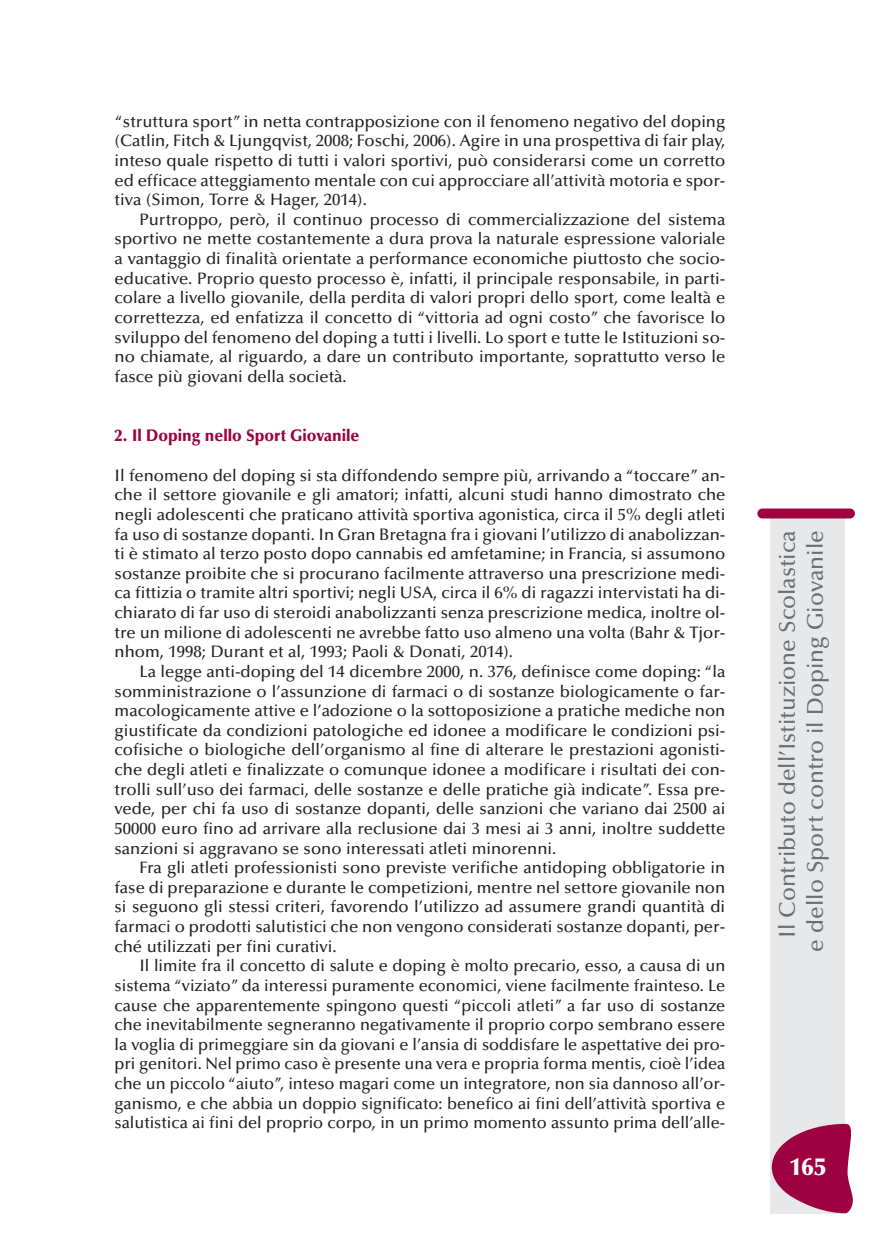
<style>
.page{position:relative;width:869px;height:1241px;background:#fff}
.page>*{position:absolute;margin:0;border:0;box-sizing:border-box;transform-origin:0 0}
.t1{font:900 24.5px "Optima";color:#fff}
.t2{font:500 22.75px/28px "Optima";color:#6c6d70;text-align:center}
.t3{font:500 16.62px/19.6px "Optima";color:#231f20;text-align:justify}
.t4{font:900 16.62px "Optima";color:#9d0140;scale:.95 1}
</style>
<div class="page">
<div style="left:770px;top:516px;width:74px;height:697px;background:#e7e8e9"></div>
<div style="left:757px;top:508px;width:97px;height:10px;background:#9d0140;border-radius:5px"></div>
<svg style="left:771px;top:1123px;width:82px;height:89px"></svg>
<p class="t3" style="left:115px;top:113px;width:612px">“struttura sport” in netta contrapposizione con il fenomeno negativo del doping (Catlin, Fitch &amp; Ljungqvist, 2008; Foschi, 2006). Agire in una prospettiva di fair play, inteso quale rispetto di tutti i valori sportivi, può considerarsi come un corretto ed efficace atteggiamento mentale con cui approcciare all’attività motoria e spor&shy;tiva (Simon, Torre &amp; Hager, 2014).</p>
<p class="t3" style="left:115px;top:211px;width:612px;text-indent:25px">Purtroppo, però, il continuo processo di commercializzazione del sistema sportivo ne mette costantemente a dura prova la naturale espressione valoriale a vantaggio di finalità orientate a performance economiche piuttosto che socio&shy;educative. Proprio questo processo è, infatti, il principale responsabile, in parti&shy;colare a livello giovanile, della perdita di valori propri dello sport, come lealtà e correttezza, ed enfatizza il concetto di “vittoria ad ogni costo” che favorisce lo sviluppo del fenomeno del doping a tutti i livelli. Lo sport e tutte le Istituzioni so&shy;no chiamate, al riguardo, a dare un contributo importante, soprattutto verso le fasce più giovani della società.</p>
<p class="t4" style="left:115px;top:428px;width:259px">2. Il Doping nello Sport Giovanile</p>
<p class="t3" style="left:115px;top:467px;width:612px">Il fenomeno del doping si sta diffondendo sempre più, arrivando a “toccare” an&shy;che il settore giovanile e gli amatori; infatti, alcuni studi hanno dimostrato che negli adolescenti che praticano attività sportiva agonistica, circa il 5% degli atleti fa uso di sostanze dopanti. In Gran Bretagna fra i giovani l’utilizzo di anabolizzan&shy;ti è stimato al terzo posto dopo cannabis ed amfetamine; in Francia, si assumono sostanze proibite che si procurano facilmente attraverso una prescrizione medi&shy;ca fittizia o tramite altri sportivi; negli USA, circa il 6% di ragazzi intervistati ha di&shy;chiarato di far uso di steroidi anabolizzanti senza prescrizione medica, inoltre ol&shy;tre un milione di adolescenti ne avrebbe fatto uso almeno una volta (Bahr &amp; Tjor&shy;nhom, 1998; Durant et al, 1993; Paoli &amp; Donati, 2014).</p>
<p class="t3" style="left:114px;top:663px;width:612px;text-indent:25px">La legge anti-doping del 14 dicembre 2000, n. 376, definisce come doping: “la somministrazione o l’assunzione di farmaci o di sostanze biologicamente o far&shy;macologicamente attive e l’adozione o la sottoposizione a pratiche mediche non giustificate da condizioni patologiche ed idonee a modificare le condizioni psi&shy;cofisiche o biologiche dell’organismo al fine di alterare le prestazioni agonisti&shy;che degli atleti e finalizzate o comunque idonee a modificare i risultati dei con&shy;trolli sull’uso dei farmaci, delle sostanze e delle pratiche già indicate”. Essa pre&shy;vede, per chi fa uso di sostanze dopanti, delle sanzioni che variano dai 2500 ai 50000 euro fino ad arrivare alla reclusione dai 3 mesi ai 3 anni, inoltre suddette sanzioni si aggravano se sono interessati atleti minorenni.</p>
<p class="t3" style="left:114px;top:859px;width:612px;text-indent:25px">Fra gli atleti professionisti sono previste verifiche antidoping obbligatorie in fase di preparazione e durante le competizioni, mentre nel settore giovanile non si seguono gli stessi criteri, favorendo l’utilizzo ad assumere grandi quantità di farmaci o prodotti salutistici che non vengono considerati sostanze dopanti, per&shy;ché utilizzati per fini curativi.</p>
<p class="t3" style="left:114px;top:957px;width:612px;text-indent:25px">Il limite fra il concetto di salute e doping è molto precario, esso, a causa di un sistema “viziato” da interessi puramente economici, viene facilmente frainteso. Le cause che apparentemente spingono questi “piccoli atleti” a far uso di sostanze che inevitabilmente segneranno negativamente il proprio corpo sembrano essere la voglia di primeggiare sin da giovani e l’ansia di soddisfare le aspettative dei pro&shy;pri genitori. Nel primo caso è presente una vera e propria forma mentis, cioè l’idea che un piccolo “aiuto”, inteso magari come un integratore, non sia dannoso all’or&shy;ganismo, e che abbia un doppio significato: benefico ai fini dell’attività sportiva e salutistica ai fini del proprio corpo, in un primo momento assunto prima dell’alle-</p>
<h2 class="t2" style="left:775px;top:951px;width:422px;rotate:-90deg">Il Contributo dell’Istituzione Scolastica e dello Sport contro il Doping Giovanile</h2>
<h1 class="t1" style="left:789px;top:1156px;width:38px">165</h1>
</div>
